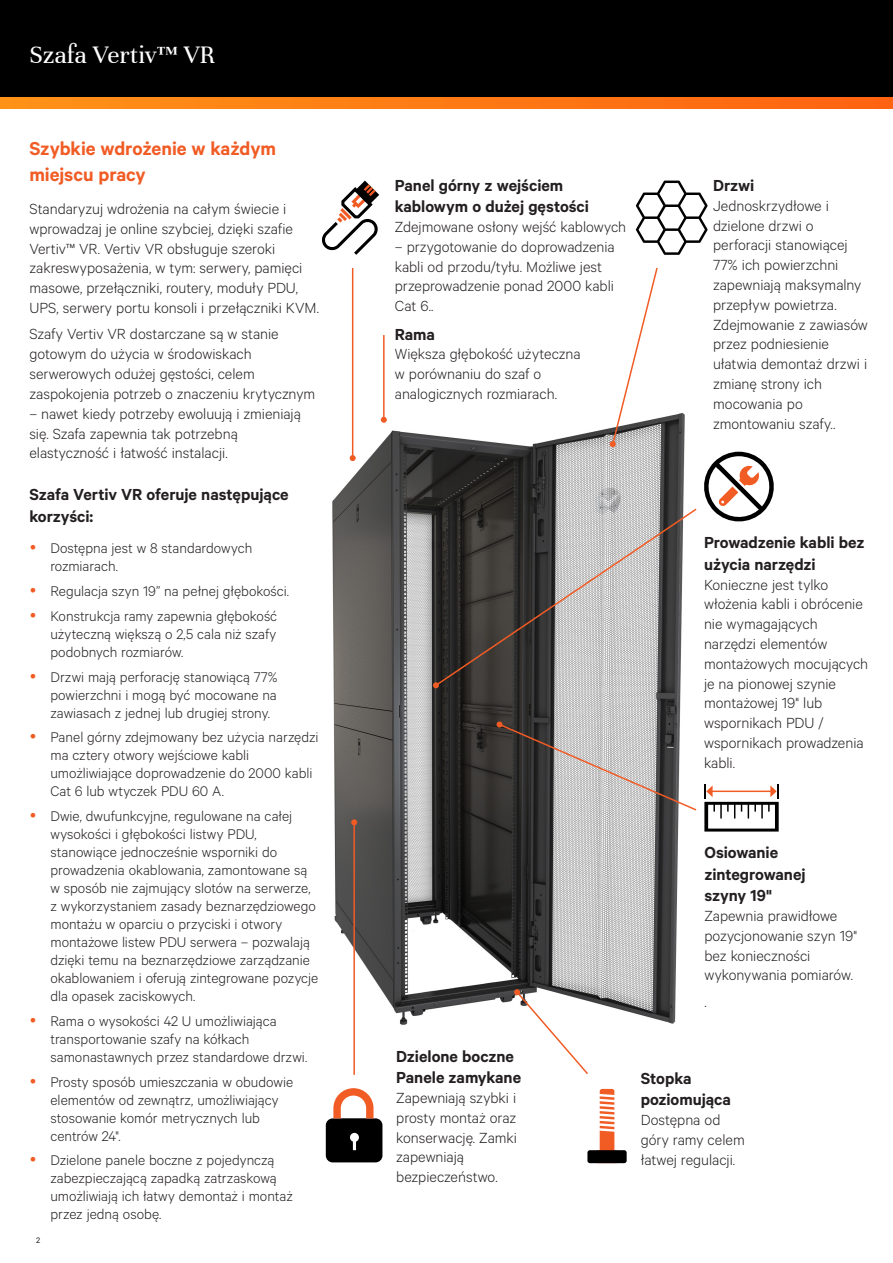
<style>
.page{position:relative;width:893px;height:1263px;background:#fff}
.page>*{position:absolute;margin:0;border:0;box-sizing:border-box;transform-origin:0 0}
.t1{font:27px "Unna";color:#fff}
.Vertiv_Orange_Main_H{font:600 21px/25.2px "Calibre";letter-spacing:-.005em;color:#f15b24}
.Vertiv_Body_Text{font:600 18px/21.6px "Calibre";letter-spacing:-.005em;color:#231f20}
.Vertiv_Heading{font:600 18px/21.6px "Calibre";letter-spacing:-.005em;color:#231f20}
.Vertiv_Body_Text-2{font:300 16.5px/19.8px "Calibre";letter-spacing:-.005em;color:#231f20}
.t2{font:300 15.75px/18px "Calibre";color:#231f20}
.t3{font:9px "Calibre";color:#231f20}
</style>
<div class="page">
<div style="left:0;top:0;width:893px;height:108px;background:#000"></div>
<svg style="left:0;top:98px;width:893px;height:10px;background:#ff7a13"></svg>
<img style="left:332px;top:408px;width:376px;height:617px">
<svg style="left:434px;top:507px;width:264px;height:180px;background:#7c7a78"></svg>
<svg style="left:433px;top:682px;width:6px;height:7px"></svg>
<hr style="left:352px;top:268px;width:1px;height:190px;background:#f15b24">
<svg style="left:350px;top:455px;width:6px;height:6px"></svg>
<svg style="left:609px;top:267px;width:50px;height:181px"></svg>
<hr style="left:353px;top:822px;width:2px;height:253px;background:#f15b24">
<svg style="left:351px;top:819px;width:6px;height:6px"></svg>
<svg style="left:514px;top:989px;width:76px;height:85px"></svg>
<svg style="left:496px;top:721px;width:202px;height:91px;background:#949190"></svg>
<hr style="left:383px;top:335px;width:2px;height:85px;background:#f15b24">
<svg style="left:381px;top:417px;width:6px;height:6px"></svg>
<svg style="left:587px;top:1089px;width:40px;height:74px"></svg>
<svg style="left:636px;top:181px;width:72px;height:74px"></svg>
<svg style="left:704px;top:784px;width:75px;height:47px"></svg>
<svg style="left:696px;top:448px;width:78px;height:81px"></svg>
<svg style="left:326px;top:1088px;width:56px;height:74px"></svg>
<svg style="left:322px;top:180px;width:58px;height:75px"></svg>
<h1 class="t1" style="left:29px;top:39px;width:187px">Szafa Vertiv™ VR</h1>
<p class="Vertiv_Orange_Main_H" style="left:29px;top:136px;width:248px">Szybkie wdrożenie w każdym miejscu pracy</p>
<p class="Vertiv_Body_Text-2" style="left:29px;top:198px;width:291px">Standaryzuj wdrożenia na całym świecie i wprowadzaj je online szybciej, dzięki szafie Vertiv™ VR. Vertiv VR obsługuje szeroki zakreswyposażenia, w tym: serwery, pamięci masowe, przełączniki, routery, moduły PDU, UPS, serwery portu konsoli i przełączniki KVM.</p>
<p class="Vertiv_Body_Text-2" style="left:29px;top:324px;width:287px">Szafy Vertiv VR dostarczane są w stanie gotowym do użycia w środowiskach serwerowych odużej gęstości, celem zaspokojenia potrzeb o znaczeniu krytycznym</p>
<p class="Vertiv_Body_Text-2" style="left:29px;top:403px;width:273px">– nawet kiedy potrzeby ewoluują i zmieniają się. Szafa zapewnia tak potrzebną elastyczność i łatwość instalacji.</p>
<p class="Vertiv_Heading" style="left:29px;top:483px;width:261px">Szafa Vertiv VR oferuje następujące korzyści:</p>
<p class="t2" style="left:50px;top:539px;width:203px">Dostępna jest w 8 standardowych rozmiarach.</p>
<p class="t2" style="left:50px;top:581px;width:240px">Regulacja szyn 19” na pełnej głębokości.</p>
<p class="t2" style="left:50px;top:606px;width:228px;text-align:justify">Konstrukcja ramy zapewnia głębokość użyteczną większą o 2,5 cala niż szafy podobnych rozmiarów.</p>
<p class="t2" style="left:50px;top:667px;width:229px;text-align:justify">Drzwi mają perforację stanowiącą 77% powierzchni i mogą być mocowane na zawiasach z jednej lub drugiej strony.</p>
<p class="t2" style="left:50px;top:728px;width:269px">Panel górny zdejmowany bez użycia narzędzi ma cztery otwory wejściowe kabli umożliwiające doprowadzenie do 2000 kabli Cat 6 lub wtyczek PDU 60 A.</p>
<p class="t2" style="left:50px;top:806px;width:269px">Dwie, dwufunkcyjne, regulowane na całej wysokości i głębokości listwy PDU, stanowiące jednocześnie wsporniki do prowadzenia okablowania, zamontowane są w sposób nie zajmujący slotów na serwerze, z wykorzystaniem zasady beznarzędziowego montażu w oparciu o przyciski i otwory montażowe listew PDU serwera – pozwalają dzięki temu na beznarzędziowe zarządzanie okablowaniem i oferują zintegrowane pozycje dla opasek zaciskowych.</p>
<p class="t2" style="left:50px;top:1011px;width:258px">Rama o wysokości 42 U umożliwiająca transportowanie szafy na kółkach samonastawnych przez standardowe drzwi.</p>
<p class="t2" style="left:50px;top:1072px;width:244px">Prosty sposób umieszczania w obudowie elementów od zewnątrz, umożliwiający stosowanie komór metrycznych lub centrów 24".</p>
<p class="t2" style="left:50px;top:1151px;width:244px">Dzielone panele boczne z pojedynczą zabezpieczającą zapadką zatrzaskową umożliwiają ich łatwy demontaż i montaż przez jedną osobę.</p>
<p class="t3" style="left:36px;top:1235px;width:6px">2</p>
<p class="Vertiv_Body_Text" style="left:395px;top:174px;width:196px">Panel górny z wejściem kablowym o dużej gęstości</p>
<p class="Vertiv_Body_Text-2" style="left:395px;top:216px;width:233px">Zdejmowane osłony wejść kablowych</p>
<p class="Vertiv_Body_Text-2" style="left:395px;top:236px;width:221px">– przygotowanie do doprowadzenia kabli od przodu/tyłu. Możliwe jest przeprowadzenie ponad 2000 kabli<br>Cat 6..</p>
<p class="Vertiv_Body_Text" style="left:395px;top:323px;width:42px">Rama</p>
<p class="Vertiv_Body_Text-2" style="left:395px;top:344px;width:187px">Większa głębokość użyteczna w porównaniu do szaf o analogicznych rozmiarach.</p>
<p class="Vertiv_Body_Text" style="left:713px;top:174px;width:43px">Drzwi</p>
<p class="Vertiv_Body_Text-2" style="left:713px;top:195px;width:156px">Jednoskrzydłowe i dzielone drzwi o perforacji stanowiącej<br>77% ich powierzchni zapewniają maksymalny przepływ powietrza.<br>Zdejmowanie z zawiasów przez podniesienie ułatwia demontaż drzwi i zmianę strony ich mocowania po zmontowaniu szafy..</p>
<p class="Vertiv_Body_Text" style="left:396px;top:1045px;width:126px">Dzielone boczne<br>Panele zamykane</p>
<p class="Vertiv_Body_Text-2" style="left:396px;top:1087px;width:122px">Zapewniają szybki i prosty montaż oraz konserwację. Zamki zapewniają bezpieczeństwo.</p>
<p class="Vertiv_Body_Text" style="left:704px;top:531px;width:162px">Prowadzenie kabli bez użycia narzędzi</p>
<p class="Vertiv_Body_Text-2" style="left:704px;top:574px;width:166px">Konieczne jest tylko włożenia kabli i obrócenie nie wymagających narzędzi elementów montażowych mocujących je na pionowej szynie montażowej 19" lub wspornikach PDU / wspornikach prowadzenia kabli.</p>
<p class="Vertiv_Body_Text" style="left:704px;top:841px;width:103px">Osiowanie zintegrowanej szyny 19"</p>
<p class="Vertiv_Body_Text-2" style="left:704px;top:905px;width:154px">Zapewnia prawidłowe pozycjonowanie szyn 19" bez konieczności wykonywania pomiarów.</p>
<p class="Vertiv_Body_Text-2" style="left:704px;top:991px;width:4px">.</p>
<p class="Vertiv_Body_Text" style="left:641px;top:1067px;width:92px">Stopka poziomująca</p>
<p class="Vertiv_Body_Text-2" style="left:641px;top:1109px;width:106px">Dostępna od góry ramy celem łatwej regulacji.</p>
</div>
